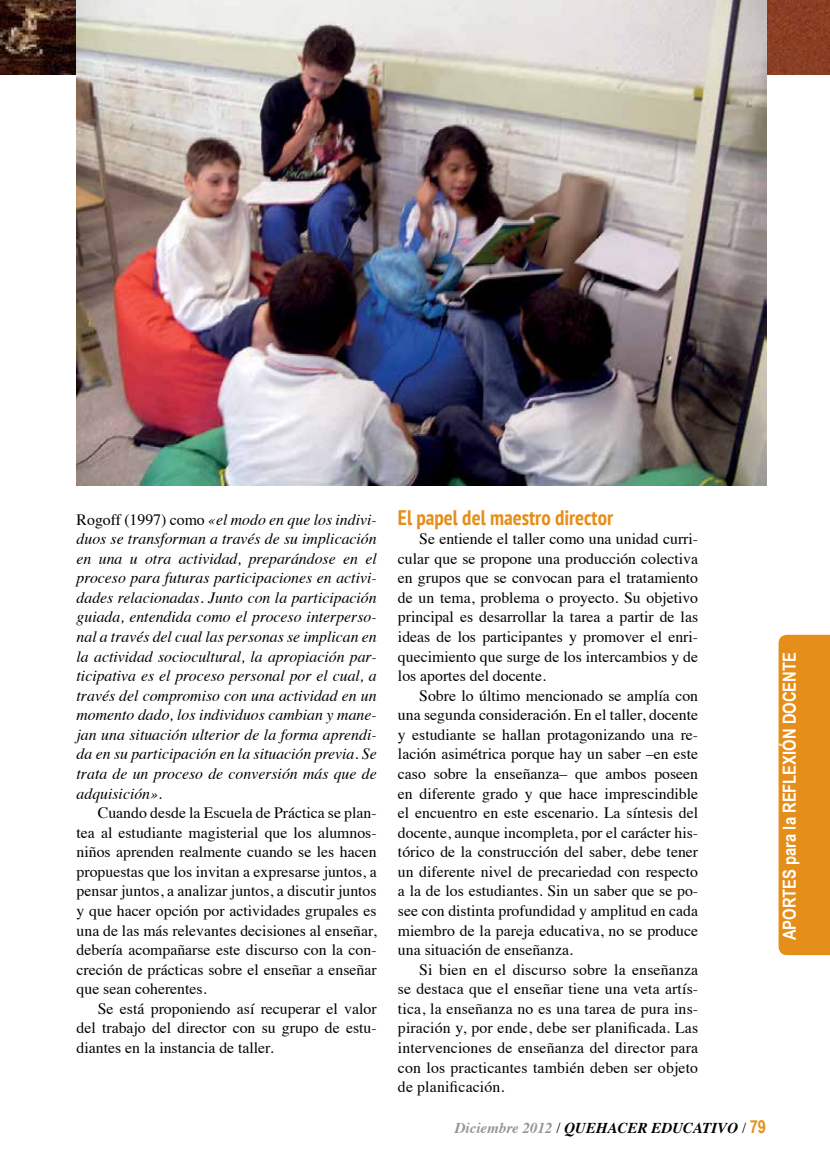
<style>
.page{position:relative;width:830px;height:1170px;background:#fff}
.page>*{position:absolute;margin:0;border:0;box-sizing:border-box;transform-origin:0 0}
.t1{font:700 condensed 21px "PT Sans";color:#e58e1a}
.t2{font:700 18px "Arial Narrow";color:#fff}
.t3{font:15.75px/19.5px "Times";color:#000;text-align:justify}
.t4{font:italic 15.75px/19.5px "Times";color:#000;text-align:justify}
.t5{font:italic 700 15px "Times";color:#000}
.s1{font-style:normal}
.s2{color:#939598}
.s3{font-weight:400;font-style:normal}
.s4{font-family:"Arial Narrow";font-style:normal;font-size:18px;color:#e58e1a}
</style>
<div class="page">
<div style="left:778px;top:634px;width:51px;height:321px;background:#e58e1a"></div>
<img style="left:0;top:0;width:829px;height:74px">
<img style="left:77px;top:0;width:688px;height:485px">
<p class="t4" style="left:77px;top:508px;width:301px"><span class="s1">Rogoff (1997) como</span> «el modo en que los indivi&shy;duos se transforman a través de su implicación en una u otra actividad, preparándose en el proceso para futuras participaciones en activi&shy;dades relacionadas. Junto con la participación guiada, entendida como el proceso interperso&shy;nal a través del cual las personas se implican en la actividad sociocultural, la apropiación par&shy;ticipativa es el proceso personal por el cual, a través del compromiso con una actividad en un momento dado, los individuos cambian y mane&shy;jan una situación ulterior de la forma aprendi&shy;da en su participación en la situación previa. Se trata de un proceso de conversión más que de adquisición»<span class="s1">.</span></p>
<p class="t3" style="left:77px;top:801px;width:301px;text-indent:21px">Cuando desde la Escuela de Práctica se plan&shy;tea al estudiante magisterial que los alumnos&shy;niños aprenden realmente cuando se les hacen propuestas que los invitan a expresarse juntos, a pensar juntos, a analizar juntos, a discutir juntos y que hacer opción por actividades grupales es una de las más relevantes decisiones al enseñar, debería acompañarse este discurso con la con&shy;creción de prácticas sobre el enseñar a enseñar que sean coherentes.</p>
<p class="t3" style="left:77px;top:997px;width:301px;text-indent:21px">Se está proponiendo así recuperar el valor del trabajo del director con su grupo de estu&shy;diantes en la instancia de taller.</p>
<h1 class="t1" style="left:398px;top:503px;width:217px">El papel del maestro director</h1>
<p class="t3" style="left:398px;top:527px;width:301px;text-indent:21px">Se entiende el taller como una unidad curri&shy;cular que se propone una producción colectiva en grupos que se convocan para el tratamiento de un tema, problema o proyecto. Su objetivo principal es desarrollar la tarea a partir de las ideas de los participantes y promover el enri&shy;quecimiento que surge de los intercambios y de los aportes del docente.</p>
<p class="t3" style="left:398px;top:684px;width:301px;text-indent:21px">Sobre lo último mencionado se amplía con una segunda consideración. En el taller, docente y estudiante se hallan protagonizando una re&shy;lación asimétrica porque hay un saber –en este caso sobre la enseñanza– que ambos poseen en diferente grado y que hace imprescindible el encuentro en este escenario. La síntesis del docente, aunque incompleta, por el carácter his&shy;tórico de la construcción del saber, debe tener un diferente nivel de precariedad con respecto a la de los estudiantes. Sin un saber que se po&shy;see con distinta profundidad y amplitud en cada miembro de la pareja educativa, no se produce una situación de enseñanza.</p>
<p class="t3" style="left:398px;top:958px;width:301px;text-indent:21px">Si bien en el discurso sobre la enseñanza se destaca que el enseñar tiene una veta artís&shy;tica, la enseñanza no es una tarea de pura ins&shy;piración y, por ende, debe ser planificada. Las intervenciones de enseñanza del director para con los practicantes también deben ser objeto de planificación.</p>
<p class="t5" style="left:454px;top:1113px;width:313px"><span class="s2">Diciembre 2012</span> <span class="s3">/</span> QUEHACER EDUCATIVO <span class="s3">/</span> <span class="s4">79</span></p>
<p class="t2" style="left:775px;top:940px;width:288px;rotate:-90deg">Aportes para la REFLEXIÓN DOCENTE</p>
</div>
